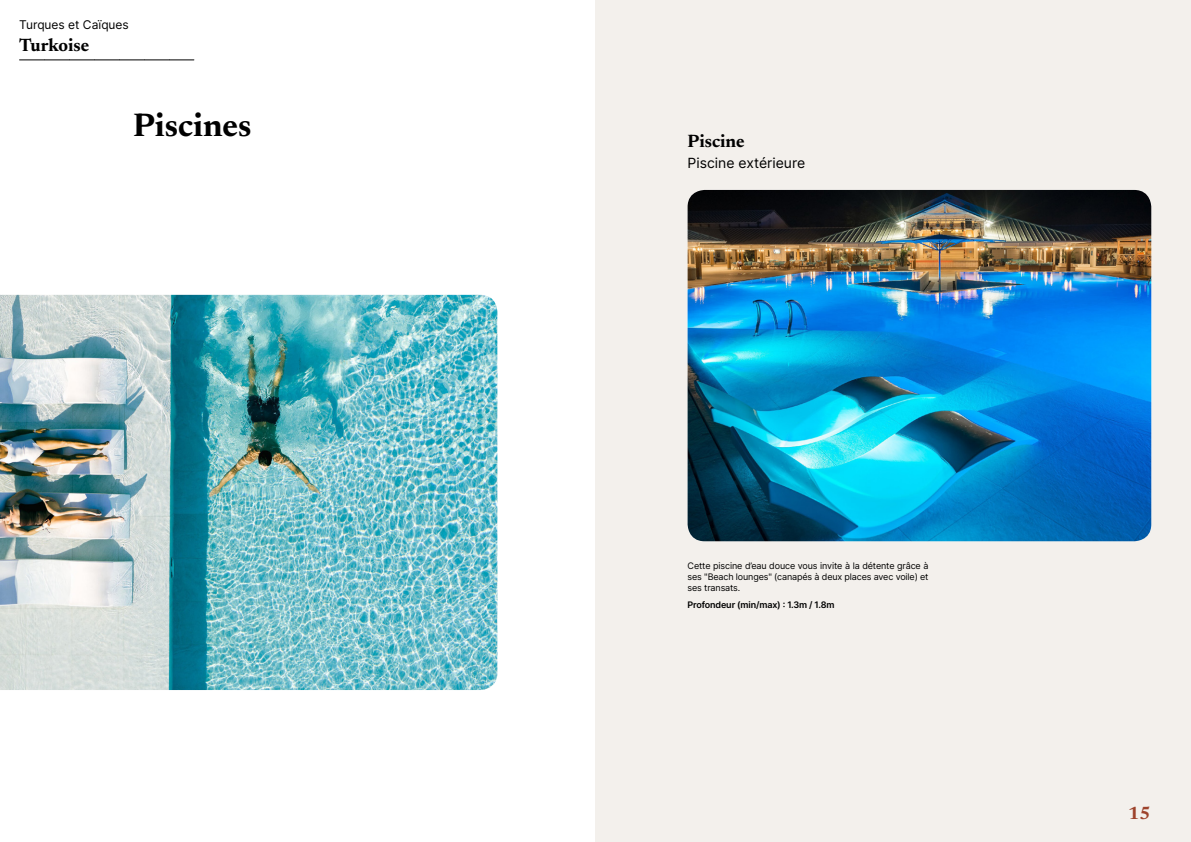
<style>
.page{position:relative;width:1191px;height:842px;background:#fff}
.page>*{position:absolute;margin:0;border:0;box-sizing:border-box;transform-origin:0 0}
.t1{font:700 33px "Newsreader 24 pt";color:#000}
.t2{font:700 18px "Newsreader 24 pt";color:#000}
.t3{font:700 18px "Newsreader 24 pt";color:#9d432c}
.t4{font:14px "Inter";color:#000}
.t5{font:12px "Inter";color:#000}
.t6{font:9px/11px "Inter";letter-spacing:-.015em;color:#000;text-align:justify}
.t7{font:600 9px "Inter";letter-spacing:-.015em;color:#000}
</style>
<div class="page">
<div style="left:595px;top:0;width:596px;height:842px;background:#f3f0ec"></div>
<img style="left:0;top:295px;width:497px;height:395px">
<img style="left:687px;top:190px;width:464px;height:351px">
<svg style="left:20px;top:60px;width:174px;height:1px"></svg>
<h3 class="t5" style="left:19px;top:15px;width:111px">Turques et Caïques</h3>
<h2 class="t2" style="left:19px;top:32px;width:71px">Turkoise</h2>
<h1 class="t1" style="left:133px;top:101px;width:120px">Piscines</h1>
<h2 class="t2" style="left:687px;top:128px;width:59px">Piscine</h2>
<h3 class="t4" style="left:687px;top:153px;width:119px">Piscine extérieure</h3>
<p class="t6" style="left:687px;top:560px;width:242px">Cette piscine d’eau douce vous invite à la détente grâce à ses "Beach lounges" (canapés à deux places avec voile) et ses transats.</p>
<p class="t7" style="left:687px;top:598px;width:148px">Profondeur (min/max) : 1.3m / 1.8m</p>
<h2 class="t3" style="left:1128px;top:800px;width:24px">15</h2>
</div>
